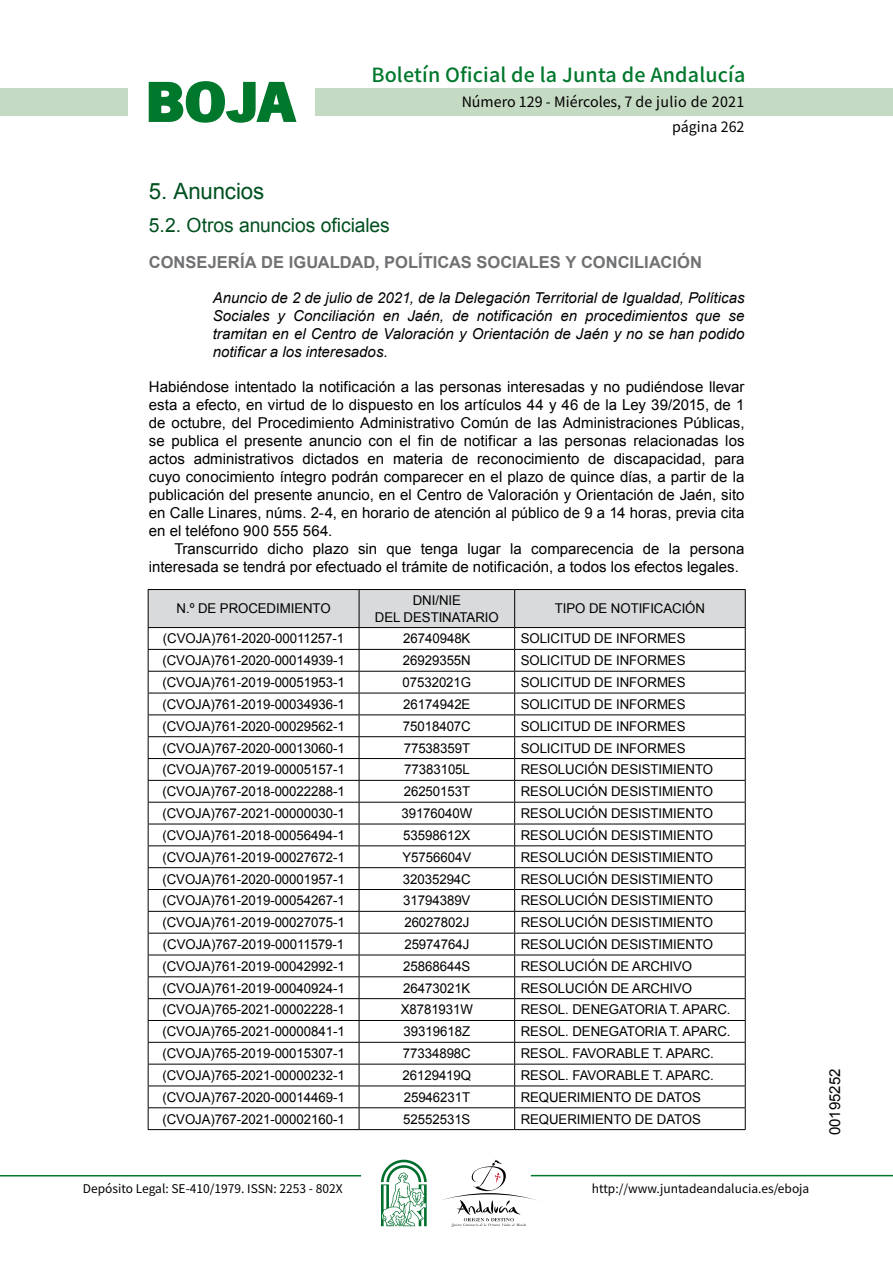
<style>
.page{position:relative;width:893px;height:1263px;background:#fff}
.page>*{position:absolute;margin:0;border:0;box-sizing:border-box;transform-origin:0 0}
.t1{font:700 57.75px "News Got T";color:#00782c;scale:1.14 1}
.t2{font:22.5px "Arial";letter-spacing:-.005em;color:#00501f}
.t3{font:500 19.5px "Noto Sans HK";letter-spacing:.01em;color:#00782c}
.t4{font:19.5px "Arial";letter-spacing:-.005em;color:#00501f}
.t5{font:700 16.5px "Arial";color:#707173}
.t6{font:15px/18px "Arial";color:#000;text-align:justify}
.t7{font:italic 15px/18px "Arial";color:#000;text-align:justify}
.t8{font:14.25px/24.5px "Noto Sans HK";color:#000;text-align:right}
.t9{font:13.5px/16.2px "Arial";letter-spacing:-.005em;color:#000;text-align:center}
.t10{font:12px "Noto Sans HK";color:#000}
</style>
<div class="page">
<div style="left:315px;top:88px;width:577px;height:28px;background:#c5dac3"></div>
<div style="left:0;top:88px;width:128px;height:28px;background:#c5dac3"></div>
<hr style="left:0;top:1175px;width:361px;height:2px;background:#00782c">
<hr style="left:531px;top:1175px;width:361px;height:1px;background:#00782c">
<svg style="left:148px;top:81px;width:149px;height:42px"></svg>
<svg style="left:442px;top:1160px;width:100px;height:67px"></svg>
<svg style="left:381px;top:1160px;width:45px;height:66px"></svg>
<hr style="left:148px;top:589px;width:211px;height:1px;background:#000">
<hr style="left:359px;top:589px;width:155px;height:1px;background:#000">
<hr style="left:514px;top:589px;width:231px;height:1px;background:#000">
<svg style="left:148px;top:590px;width:597px;height:539px"></svg>
<hr style="left:148px;top:1129px;width:211px;height:1px;background:#000">
<hr style="left:359px;top:1129px;width:155px;height:1px;background:#000">
<hr style="left:514px;top:1129px;width:231px;height:1px;background:#000">
<h1 class="t1" style="left:145px;top:68px;width:133px">BOJA</h1>
<h3 class="t3" style="left:371px;top:64px;width:375px">Boletín Oficial de la Junta de Andalucía</h3>
<p class="t8" style="left:461px;top:90px;width:284px">Número 129 - Miércoles, 7 de julio de 2021 página 262</p>
<h2 class="t2" style="left:149px;top:177px;width:117px">5. Anuncios</h2>
<h3 class="t4" style="left:149px;top:212px;width:242px">5.2. Otros anuncios oficiales</h3>
<p class="t5" style="left:149px;top:251px;width:554px">CONSEJERÍA DE IGUALDAD, POLÍTICAS SOCIALES Y CONCI LIACIÓN</p>
<p class="t7" style="left:213px;top:289px;width:533px">Anuncio de 2 de julio de 2021, de la Delegación Territorial de Igualdad, Políticas Sociales y Conciliación en Jaén, de notificación en procedimientos que se tramitan en el Centro de Valoración y Orientación de Jaén y no se han podido notificar a los interesados.</p>
<p class="t6" style="left:149px;top:378px;width:597px">Habiéndose intentado la notificación a las personas interesadas y no pudiéndose llevar esta a efecto, en virtud de lo dispuesto en los artículos 44 y 46 de la Ley 39/2015, de 1 de octubre, del Procedimiento Administrativo Común de las Administraciones Públicas, se publica el presente anuncio con el fin de notificar a las personas relacionadas los actos administrativos dictados en materia de reconocimiento de discapacidad, para cuyo conocimiento íntegro podrán comparecer en el plazo de quince días, a partir de la publicación del presente anuncio, en el Centro de Valoración y Orientación de Jaén, sito en Calle Linares, núms. 2-4, en horario de atención al público de 9 a 14 horas, previa cita en el teléfono 900 555 564.</p>
<p class="t6" style="left:149px;top:540px;width:597px;text-indent:26px">Transcurrido dicho plazo sin que tenga lugar la comparecencia de la persona interesada se tendrá por efectuado el trámite de notificación, a todos los efectos legales.</p>
<p class="t9" style="left:176px;top:601px;width:156px">N.º DE PROCEDIMIENTO</p>
<p class="t9" style="left:375px;top:593px;width:125px">DNI/NIE<br>DEL DESTINATARIO</p>
<p class="t9" style="left:555px;top:601px;width:152px">TIPO DE NOTIFICACIÓN</p>
<p class="t9" style="left:163px;top:631px;width:183px">(CVOJA)761-2020-00011257-1</p>
<p class="t9" style="left:403px;top:631px;width:69px">26740948K</p>
<p class="t9" style="left:520px;top:631px;width:166px">SOLICITUD DE INFORMES</p>
<p class="t9" style="left:162px;top:653px;width:184px">(CVOJA)761-2020-00014939-1</p>
<p class="t9" style="left:403px;top:653px;width:69px">26929355N</p>
<p class="t9" style="left:520px;top:653px;width:166px">SOLICITUD DE INFORMES</p>
<p class="t9" style="left:162px;top:674px;width:184px">(CVOJA)761-2019-00051953-1</p>
<p class="t9" style="left:402px;top:674px;width:70px">07532021G</p>
<p class="t9" style="left:520px;top:674px;width:166px">SOLICITUD DE INFORMES</p>
<p class="t9" style="left:162px;top:696px;width:184px">(CVOJA)761-2019-00034936-1</p>
<p class="t9" style="left:403px;top:696px;width:69px">26174942E</p>
<p class="t9" style="left:520px;top:696px;width:166px">SOLICITUD DE INFORMES</p>
<p class="t9" style="left:162px;top:718px;width:184px">(CVOJA)761-2020-00029562-1</p>
<p class="t9" style="left:403px;top:718px;width:69px">75018407C</p>
<p class="t9" style="left:520px;top:718px;width:166px">SOLICITUD DE INFORMES</p>
<p class="t9" style="left:162px;top:740px;width:184px">(CVOJA)767-2020-00013060-1</p>
<p class="t9" style="left:404px;top:740px;width:68px">77538359T</p>
<p class="t9" style="left:520px;top:740px;width:166px">SOLICITUD DE INFORMES</p>
<p class="t9" style="left:162px;top:762px;width:184px">(CVOJA)767-2019-00005157-1</p>
<p class="t9" style="left:404px;top:762px;width:67px">77383105L</p>
<p class="t9" style="left:520px;top:762px;width:194px">RESOLUCIÓN DESISTIMIENTO</p>
<p class="t9" style="left:162px;top:784px;width:184px">(CVOJA)767-2018-00022288-1</p>
<p class="t9" style="left:404px;top:784px;width:68px">26250153T</p>
<p class="t9" style="left:520px;top:784px;width:194px">RESOLUCIÓN DESISTIMIENTO</p>
<p class="t9" style="left:162px;top:805px;width:184px">(CVOJA)767-2021-00000030-1</p>
<p class="t9" style="left:401px;top:805px;width:72px">39176040W</p>
<p class="t9" style="left:520px;top:805px;width:194px">RESOLUCIÓN DESISTIMIENTO</p>
<p class="t9" style="left:162px;top:827px;width:184px">(CVOJA)761-2018-00056494-1</p>
<p class="t9" style="left:403px;top:827px;width:69px">53598612X</p>
<p class="t9" style="left:520px;top:827px;width:194px">RESOLUCIÓN DESISTIMIENTO</p>
<p class="t9" style="left:162px;top:849px;width:184px">(CVOJA)761-2019-00027672-1</p>
<p class="t9" style="left:402px;top:849px;width:70px">Y5756604V</p>
<p class="t9" style="left:520px;top:849px;width:194px">RESOLUCIÓN DESISTIMIENTO</p>
<p class="t9" style="left:162px;top:871px;width:184px">(CVOJA)761-2020-00001957-1</p>
<p class="t9" style="left:403px;top:871px;width:69px">32035294C</p>
<p class="t9" style="left:520px;top:871px;width:194px">RESOLUCIÓN DESISTIMIENTO</p>
<p class="t9" style="left:162px;top:893px;width:184px">(CVOJA)761-2019-00054267-1</p>
<p class="t9" style="left:403px;top:893px;width:69px">31794389V</p>
<p class="t9" style="left:520px;top:893px;width:194px">RESOLUCIÓN DESISTIMIENTO</p>
<p class="t9" style="left:162px;top:914px;width:184px">(CVOJA)761-2019-00027075-1</p>
<p class="t9" style="left:404px;top:914px;width:66px">26027802J</p>
<p class="t9" style="left:520px;top:914px;width:194px">RESOLUCIÓN DESISTIMIENTO</p>
<p class="t9" style="left:163px;top:936px;width:183px">(CVOJA)767-2019-00011579-1</p>
<p class="t9" style="left:404px;top:936px;width:66px">25974764J</p>
<p class="t9" style="left:520px;top:936px;width:194px">RESOLUCIÓN DESISTIMIENTO</p>
<p class="t9" style="left:162px;top:958px;width:184px">(CVOJA)761-2019-00042992-1</p>
<p class="t9" style="left:403px;top:958px;width:69px">25868644S</p>
<p class="t9" style="left:520px;top:958px;width:173px">RESOLUCIÓN DE ARCHIVO</p>
<p class="t9" style="left:162px;top:980px;width:184px">(CVOJA)761-2019-00040924-1</p>
<p class="t9" style="left:403px;top:980px;width:69px">26473021K</p>
<p class="t9" style="left:520px;top:980px;width:173px">RESOLUCIÓN DE ARCHIVO</p>
<p class="t9" style="left:162px;top:1002px;width:184px">(CVOJA)765-2021-00002228-1</p>
<p class="t9" style="left:400px;top:1002px;width:74px">X8781931W</p>
<p class="t9" style="left:520px;top:1002px;width:211px">RESOL. DENEGATORIA T. APARC.</p>
<p class="t9" style="left:162px;top:1024px;width:184px">(CVOJA)765-2021-00000841-1</p>
<p class="t9" style="left:403px;top:1024px;width:68px">39319618Z</p>
<p class="t9" style="left:520px;top:1024px;width:211px">RESOL. DENEGATORIA T. APARC.</p>
<p class="t9" style="left:162px;top:1045px;width:184px">(CVOJA)765-2019-00015307-1</p>
<p class="t9" style="left:403px;top:1045px;width:69px">77334898C</p>
<p class="t9" style="left:520px;top:1045px;width:195px">RESOL. FAVORABLE T. APARC.</p>
<p class="t9" style="left:162px;top:1067px;width:184px">(CVOJA)765-2021-00000232-1</p>
<p class="t9" style="left:402px;top:1067px;width:70px">26129419Q</p>
<p class="t9" style="left:520px;top:1067px;width:195px">RESOL. FAVORABLE T. APARC.</p>
<p class="t9" style="left:162px;top:1089px;width:184px">(CVOJA)767-2020-00014469-1</p>
<p class="t9" style="left:404px;top:1089px;width:68px">25946231T</p>
<p class="t9" style="left:520px;top:1089px;width:182px">REQUERIMIENTO DE DATOS</p>
<p class="t9" style="left:162px;top:1111px;width:184px">(CVOJA)767-2021-00002160-1</p>
<p class="t9" style="left:403px;top:1111px;width:69px">52552531S</p>
<p class="t9" style="left:520px;top:1111px;width:182px">REQUERIMIENTO DE DATOS</p>
<p class="t10" style="left:83px;top:1181px;width:261px">Depósito Legal: SE-410/1979. ISSN: 2253 - 802X</p>
<p class="t10" style="left:592px;top:1181px;width:219px">http://www.juntadeandalucia.es/eboja</p>
<p class="t6" style="left:826px;top:1135px;width:68px;rotate:-90deg">00195252</p>
</div>
